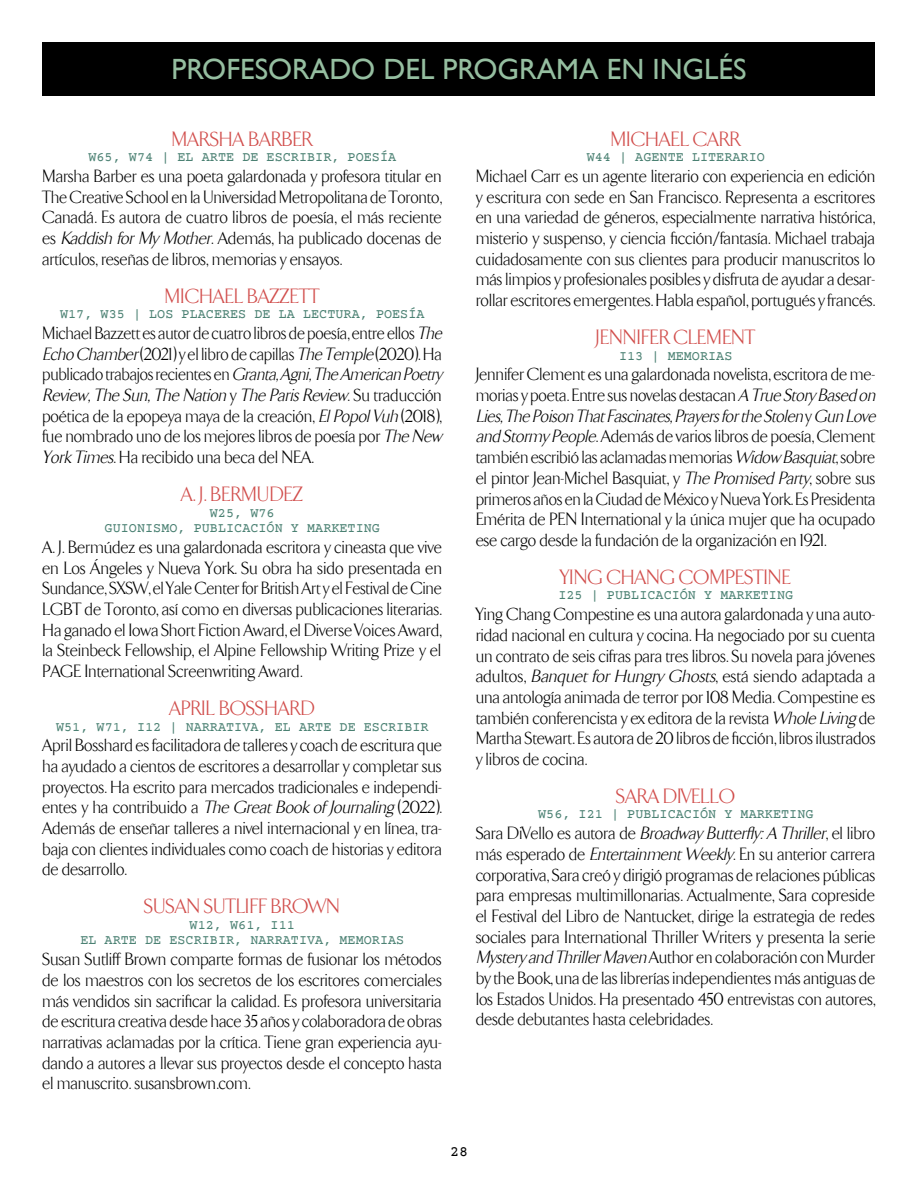
<style>
.page{position:relative;width:918px;height:1188px;background:#fff}
.page>*{position:absolute;margin:0;border:0;box-sizing:border-box;transform-origin:0 0}
.t1{font:29.25px "Gill Sans";color:#95bea0}
.t2{font:300 21px "TF Arrow";color:#d14d4b}
.t3{font:300 18px/20.7px "TF Arrow";color:#000;text-align:justify}
.t4{font:15px "Courier Prime";color:#000}
.t5{font:13.5px "Courier Prime";color:#4b8173}
.s1{font-style:italic}
</style>
<div class="page">
<div style="left:43px;top:43px;width:832px;height:53px;background:#000"></div>
<h1 class="t1" style="left:171px;top:52px;width:574px">PROFESO RADO DEL PROGRAMA EN INGLÉS</h1>
<p class="t2" style="left:172px;top:128px;width:142px">Marsha Barbe r</p>
<p class="t5" style="left:88px;top:149px;width:131px">W65, W74 | EL ARTE</p>
<p class="t5" style="left:242px;top:149px;width:9px">DE</p>
<p class="t5" style="left:267px;top:149px;width:18px">ESCRIBIR</p>
<p class="t5" style="left:331px;top:149px;width:34px">, POESÍA</p>
<p class="t3" style="left:43px;top:166px;width:401px">Marsha Barber es una poeta galardonada y profesora titular en The Creative School en la Universidad Metropolitana de Toronto, Canadá. Es autora de cuatro libros de poesía, el más reciente es <span class="s1">Kaddish forMy Mother</span>. Además, ha publicado docenas de artículos, reseñas de libros, memorias y ensayos.</p>
<p class="t2" style="left:165px;top:285px;width:13px">Mich</p>
<p class="t2" style="left:213px;top:285px;width:68px">ael Bazzett</p>
<p class="t5" style="left:60px;top:306px;width:106px">W17, W35 | LOS</p>
<p class="t5" style="left:182px;top:306px;width:17px">PLACERES</p>
<p class="t5" style="left:255px;top:306px;width:9px">DE</p>
<p class="t5" style="left:279px;top:306px;width:42px">LA LECTURA</p>
<p class="t5" style="left:360px;top:306px;width:34px">, POESÍA</p>
<p class="t3" style="left:43px;top:323px;width:405px;text-align:left">Michael Bazzett es autor de cuatro libros de poesía, entre ellos <span class="s1">The Echo Chamber</span>(2021) y el libro de capillas <span class="s1">TheTemple</span> (2020). Ha publicado trabajos recientes en <span class="s1">Granta,Agni,TheAmerican Poetry Review,The Sun,The Nation</span> y <span class="s1">The ParisReview</span>. S u t r a d u c c i ó n poética de la epopeya maya de la creación, <span class="s1">ElPopolVuh</span> (2018), fue nombrado uno de los mejores libros de poesía por <span class="s1">The New York Times</span>. Ha recibido una beca del NEA.</p>
<p class="t2" style="left:181px;top:483px;width:89px">A. J. Bermudez</p>
<p class="t5" style="left:210px;top:505px;width:66px">W25, W76</p>
<p class="t5" style="left:105px;top:520px;width:18px">GUIONISMO</p>
<p class="t5" style="left:178px;top:520px;width:34px">, PUBLICACIÓN</p>
<p class="t5" style="left:291px;top:520px;width:58px">Y MARKETING</p>
<p class="t3" style="left:43px;top:537px;width:401px">A. J. Bermúdez es una galardonada escritora y cineasta que vive en Los Ángeles y Nueva York. Su obra ha sido presentada en Sundance, SXSW, el Yale Center for British Art y el Festival de Cine LGBT de Toronto, así como en diversas publicaciones literarias.<br>Ha ganado el Iowa Short Fiction Award, el Diverse Voices Award, la Steinbeck Fellowship, el Alpine Fellowship Writing Prize y el PAGE International Screenwriting Award.</p>
<p class="t2" style="left:170px;top:697px;width:142px">April Bosshard</p>
<p class="t5" style="left:56px;top:719px;width:147px">W51, W71, I12 | NARRATIVA</p>
<p class="t5" style="left:259px;top:719px;width:58px">, EL ARTE</p>
<p class="t5" style="left:340px;top:719px;width:9px">DE</p>
<p class="t5" style="left:364px;top:719px;width:18px">ESCRIBIR</p>
<p class="t3" style="left:43px;top:735px;width:401px">April Bosshard es facilitadora de talleres y coach de escritura que ha ayudado a cientos de escritores a desarrollar y completar sus proyectos. Ha escrito para mercados tradicionales e independi&shy;entes y ha contribuido a <span class="s1">The GreatBook of Journaling</span>(2022).<br>Además de enseñar talleres a nivel internacional y en línea, tra&shy;baja con clientes individuales como coach de historias y editora de desarrollo.</p>
<p class="t2" style="left:144px;top:896px;width:79px">Susan Sutliff</p>
<p class="t2" style="left:271px;top:896px;width:55px">Brown</p>
<p class="t5" style="left:190px;top:917px;width:107px">W12, W61, I11</p>
<p class="t5" style="left:80px;top:933px;width:42px">EL ARTE</p>
<p class="t5" style="left:145px;top:933px;width:9px">DE</p>
<p class="t5" style="left:169px;top:933px;width:18px">ESCRIBIR</p>
<p class="t5" style="left:234px;top:933px;width:34px">, NARRATIVA</p>
<p class="t5" style="left:323px;top:933px;width:34px">, MEMORIAS</p>
<p class="t3" style="left:43px;top:949px;width:401px">Susan Sutliff Brown comparte formas de fusionar los métodos de los maestros con los secretos de los escritores comerciales más vendidos sin sacrificar la calidad. Es profesora universitaria de escritura creativa desde hace 35 años y colaboradora de obras narrativas aclamadas por la crítica. Tiene gran experiencia ayu&shy;dando a autores a llevar sus proyectos desde el concepto hasta el manuscrito. susansbrown.com.</p>
<p class="t2" style="left:611px;top:128px;width:13px">Mich</p>
<p class="t2" style="left:659px;top:128px;width:83px">ael Carr</p>
<p class="t5" style="left:587px;top:149px;width:66px">W44 | AGENTE</p>
<p class="t5" style="left:692px;top:149px;width:17px">LITERARIO</p>
<p class="t3" style="left:476px;top:166px;width:401px">Michael Carr es un agente literario con experiencia en edición y escritura con sede en San Francisco. Representa a escritores en una variedad de géneros, especialmente narrativa histórica, misterio y suspenso, y ciencia ficción/fantasía. Michael trabaja cuidadosamente con sus clientes para producir manuscritos lo más limpios y profesionales posibles y disfruta de ayudar a desar&shy;rollar escritores emergentes. Habla español, portugués y francés.</p>
<p class="t2" style="left:596px;top:326px;width:15px">Jennife</p>
<p class="t2" style="left:659px;top:326px;width:76px">r Clement</p>
<p class="t5" style="left:619px;top:348px;width:66px">I13 | MEMORIAS</p>
<p class="t3" style="left:476px;top:365px;width:405px;text-align:left">Jennifer Clement es una galardonada novelista, escritora de me&shy;morias y poeta. Entre sus novelas destacan <span class="s1">A True Story Based on Lies,The Poison ThatFascinates,Prayersforthe Stolen</span>y <span class="s1">Gun Love and Stormy People</span>. Además de varios libros de poesía, Clement también escribió las aclamadas memorias <span class="s1">Widow Basquiat</span>, sobre el pintor Jean-Michel Basquiat, y <span class="s1">The Promised Party</span>, sobre sus primeros años en la Ciudad de México y Nueva York. Es Presidenta Emérita de PEN International y la única mujer que ha ocupado ese cargo desde la fundación de la organización en 1921.</p>
<p class="t2" style="left:560px;top:566px;width:185px">Ying Chang Compestine</p>
<p class="t5" style="left:558px;top:588px;width:66px">I25 | PUBLICACIÓN</p>
<p class="t5" style="left:704px;top:588px;width:58px">Y MARKETING</p>
<p class="t3" style="left:476px;top:604px;width:401px">Ying Chang Compestine es una autora galardonada y una auto&shy;ridad nacional en cultura y cocina. Ha negociado por su cuenta un contrato de seis cifras para tres libros. Su novela para jóvenes adultos, <span class="s1">BanquetforHungry Ghosts</span>, está siendo adaptada a una antología animada de terror por 108 Media. Compestine es también conferencista y ex editora de la revista <span class="s1">Whole Living</span> de Martha Stewart. Es autora de 20 libros de ficción, libros ilustrados y libros de cocina.</p>
<p class="t2" style="left:616px;top:785px;width:120px">Sara DiVell o</p>
<p class="t5" style="left:538px;top:807px;width:107px">W56, I21 | PUBLICACIÓN</p>
<p class="t5" style="left:724px;top:807px;width:58px">Y MARKETING</p>
<p class="t3" style="left:476px;top:823px;width:401px">Sara DiVello es autora de <span class="s1">Broadway Butterfly:A Thriller</span>, el libro más esperado de <span class="s1">EntertainmentWeekly</span>. En su anterior carrera corporativa, Sara creó y dirigió programas de relaciones públicas para empresas multimillonarias. Actualmente, Sara copreside el Festival del Libro de Nantucket, dirige la estrategia de redes sociales para International Thriller Writers y presenta la serie <span class="s1">Mystery and ThrillerMaven</span>Author en colaboración con Murder by the Book, una de las librerías independientes más antiguas de los Estados Unidos. Ha presentado 450 entrevistas con autores, desde debutantes hasta celebridades.</p>
<p class="t4" style="left:450px;top:1143px;width:19px">28</p>
</div>
